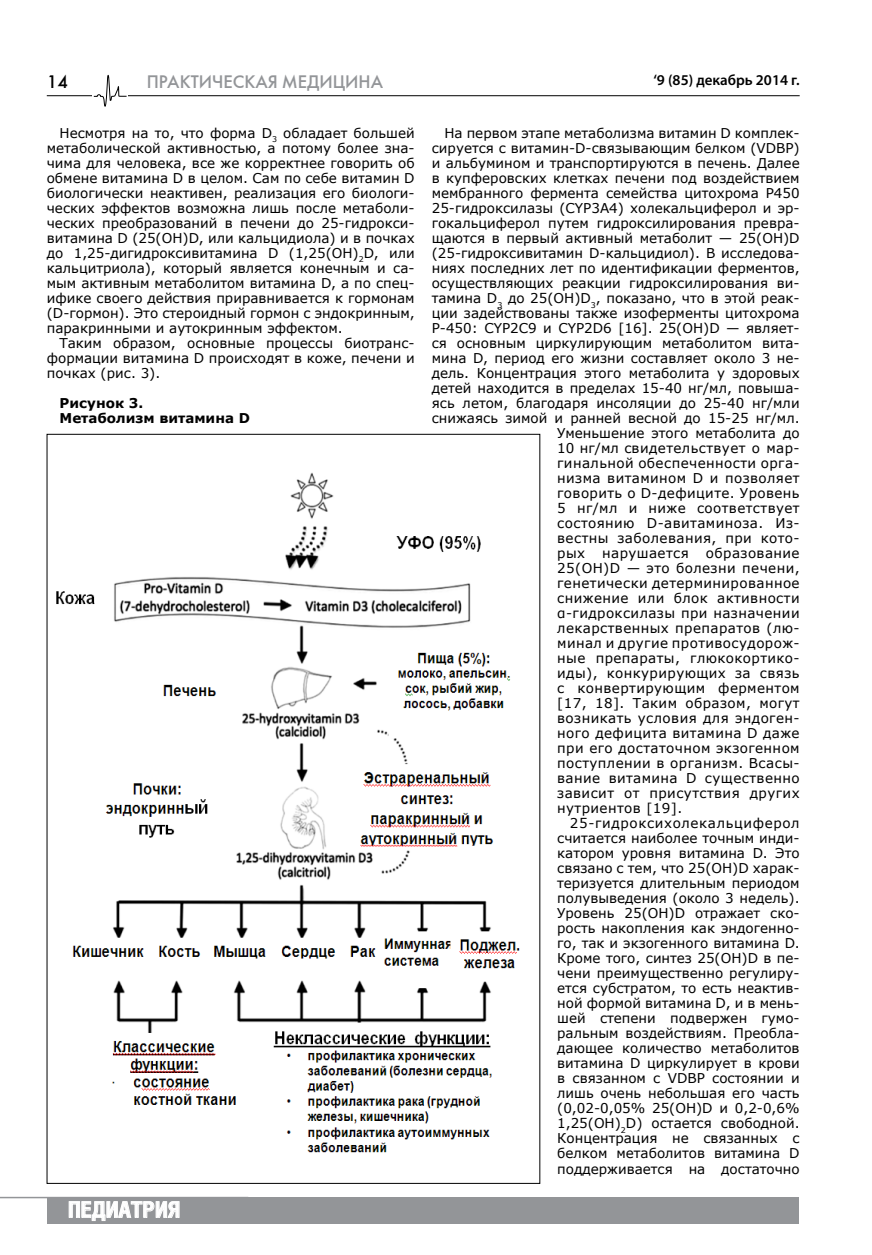
<style>
.page{position:relative;width:872px;height:1255px;background:#fff}
.page>*{position:absolute;margin:0;border:0;box-sizing:border-box;transform-origin:0 0}
.t1{font:700 21.75px "Helios Cond";color:#fff;scale:1.05 1}
.t2{font:18px "Futuris C";color:#939598}
.t3{font:18px "Futuris C";color:#000}
.t4{font:600 15px "Myriad Pro";color:#000}
.t5{font:13.5px/15px "Verdana";color:#000;text-align:justify}
.t6{font:13.5px "Verdana";letter-spacing:.03em;color:#000}
.t7{font:700 13.5px/15px "Verdana";color:#000}
</style>
<div class="page">
<hr style="left:47px;top:95px;width:752px;height:1px;background:#000">
<div style="left:47px;top:1196px;width:751px;height:27px;background:#939598"></div>
<svg style="left:69px;top:1201px;width:110px;height:19px"></svg>
<hr style="left:0;top:1196px;width:248px;height:2px;background:#939598">
<div style="left:93px;top:74px;width:35px;height:33px;background:#fff"></div>
<svg style="left:93px;top:74px;width:34px;height:33px"></svg>
<img style="left:56px;top:472px;width:464px;height:681px">
<h2 class="t3" style="left:47px;top:71px;width:23px">14</h2>
<h2 class="t2" style="left:147px;top:71px;width:238px">ПРАКТИЧЕСКАЯ МЕДИЦИНА</h2>
<p class="t5" style="left:47px;top:125px;width:369px;text-indent:13px">Несмотря на то, что форма D<sub>3</sub> обладает большей метаболической активностью, а потому более зна&shy;чима для человека, все же корректнее говорить об обмене витамина D в целом. Сам по себе витамин D биологически неактивен, реализация его биологи&shy;ческих эффектов возможна лишь после метаболи&shy;ческих преобразований в печени до 25-гидрокси&shy;витамина D (25(OH)D, или кальцидиола) и в почках до 1,25-дигидроксивитамина D (1,25(OH)<sub>2</sub>D, или кальцитриола), который является конечным и са&shy;мым активным метаболитом витамина D, а по спец&shy;ифике своего действия приравнивается к гормонам (D-гормон). Это стероидный гормон с эндокринным, паракринными и аутокринным эффектом.</p>
<p class="t5" style="left:47px;top:335px;width:369px;text-indent:13px">Таким образом, основные процессы биотранс&shy;формации витамина D происходят в коже, печени и почках (рис. 3).</p>
<p class="t7" style="left:60px;top:395px;width:192px">Рисунок 3.<br>Метаболизм витамина D</p>
<h1 class="t1" style="left:68px;top:1196px;width:108px">Педиатрия</h1>
<p class="t4" style="left:653px;top:71px;width:148px">‘9 (85) декабрь 2014 г.</p>
<p class="t5" style="left:444px;top:125px;width:357px">На первом этапе метаболизма витамин D комплек-</p>
<p class="t5" style="left:432px;top:140px;width:369px">сируется с витамин-D-связывающим белком (VDBP)</p>
<p class="t5" style="left:432px;top:155px;width:369px">и альбумином и транспортируются в печень. Далее</p>
<p class="t5" style="left:432px;top:170px;width:369px">в купферовских клетках печени под воздействием</p>
<p class="t5" style="left:432px;top:185px;width:369px">мембранного фермента семейства цитохрома P450</p>
<p class="t5" style="left:432px;top:200px;width:369px">25-гидроксилазы (CYP3A4) холекальциферол и эр-</p>
<p class="t5" style="left:432px;top:215px;width:369px">гокальциферол путем гидроксилирования превра-</p>
<p class="t5" style="left:432px;top:230px;width:369px">щаются в первый активный метаболит — 25(ОН)D</p>
<p class="t5" style="left:432px;top:245px;width:369px">(25-гидроксивитамин D-кальцидиол). В исследова-</p>
<p class="t5" style="left:432px;top:260px;width:369px">ниях последних лет по идентификации ферментов,</p>
<p class="t5" style="left:432px;top:275px;width:369px">осуществляющих реакции гидроксилирования ви-</p>
<p class="t5" style="left:432px;top:290px;width:369px">тамина D<sub>3</sub> до 25(OH)D<sub>3</sub>, показано, что в этой реак-</p>
<p class="t5" style="left:432px;top:305px;width:369px">ции задействованы также изоферменты цитохрома</p>
<p class="t5" style="left:432px;top:320px;width:369px">P-450: CYP2C9 и CYP2D6 [16]. 25(ОН)D — являет-</p>
<p class="t5" style="left:432px;top:335px;width:369px">ся основным циркулирующим метаболитом вита-</p>
<p class="t5" style="left:432px;top:350px;width:369px">мина D, период его жизни составляет около 3 не-</p>
<p class="t5" style="left:432px;top:365px;width:369px">дель. Концентрация этого метаболита у здоровых</p>
<p class="t5" style="left:432px;top:380px;width:369px">детей находится в пределах 15-40 нг/мл, повыша-</p>
<p class="t5" style="left:432px;top:395px;width:369px">ясь летом, благодаря инсоляции до 25-40 нг/мли</p>
<p class="t5" style="left:432px;top:410px;width:369px">снижаясь зимой и ранней весной до 15-25 нг/мл.</p>
<p class="t5" style="left:557px;top:425px;width:244px">Уменьшение этого метаболита до</p>
<p class="t6" style="left:557px;top:439px;width:244px">10 нг/мл свидетельствует о мар-</p>
<p class="t6" style="left:557px;top:454px;width:244px">гинальной обеспеченности орга-</p>
<p class="t6" style="left:557px;top:469px;width:244px">низма витамином D и позволяет</p>
<p class="t6" style="left:557px;top:484px;width:244px">говорить о D-дефиците. Уровень</p>
<p class="t6" style="left:557px;top:499px;width:244px">5 нг/мл и ниже соответствует</p>
<p class="t6" style="left:557px;top:514px;width:244px">состоянию D-авитаминоза. Из-</p>
<p class="t6" style="left:557px;top:529px;width:244px">вестны заболевания, при кото-</p>
<p class="t5" style="left:557px;top:545px;width:29px">рых</p>
<p class="t6" style="left:602px;top:544px;width:88px">нарушается</p>
<p class="t5" style="left:557px;top:545px;width:244px;text-indent:149px">образование 25(ОН)D — это болезни печени, генетически детерминированное снижение или блок активности α-гидроксилазы при назначении лекарственных препаратов (лю&shy;минал и другие противосудорож&shy;ные препараты, глюкокортико&shy;иды), конкурирующих за связь с конвертирующим ферментом [17, 18]. Таким образом, могут возникать условия для эндоген&shy;ного дефицита витамина D даже при его достаточном экзогенном поступлении в организм. Всасы&shy;вание витамина D существенно зависит от присутствия других нутриентов [19].</p>
<p class="t5" style="left:557px;top:815px;width:244px;text-indent:13px">25-гидроксихолекальциферол считается наиболее точным инди&shy;катором уровня витамина D. Это связано с тем, что 25(OH)D харак&shy;теризуется длительным периодом полувыведения (около 3 недель).<br>Уровень 25(OH)D отражает ско&shy;рость накопления как эндогенно&shy;го, так и экзогенного витамина D.<br>Кроме того, синтез 25(OH)D в пе&shy;чени преимущественно регулиру&shy;ется субстратом, то есть неактив&shy;ной формой витамина D, и в мень&shy;шей степени подвержен гумо&shy;ральным воздействиям. Преобла&shy;дающее количество метаболитов витамина D циркулирует в крови в связанном с VDBP состоянии и лишь очень небольшая его часть (0,02-0,05% 25(OH)D и 0,2-0,6% 1,25(OH)<sub>2</sub>D) остается свободной.<br>Концентрация не связанных с белком метаболитов витамина D поддерживается на достаточно</p>
</div>
